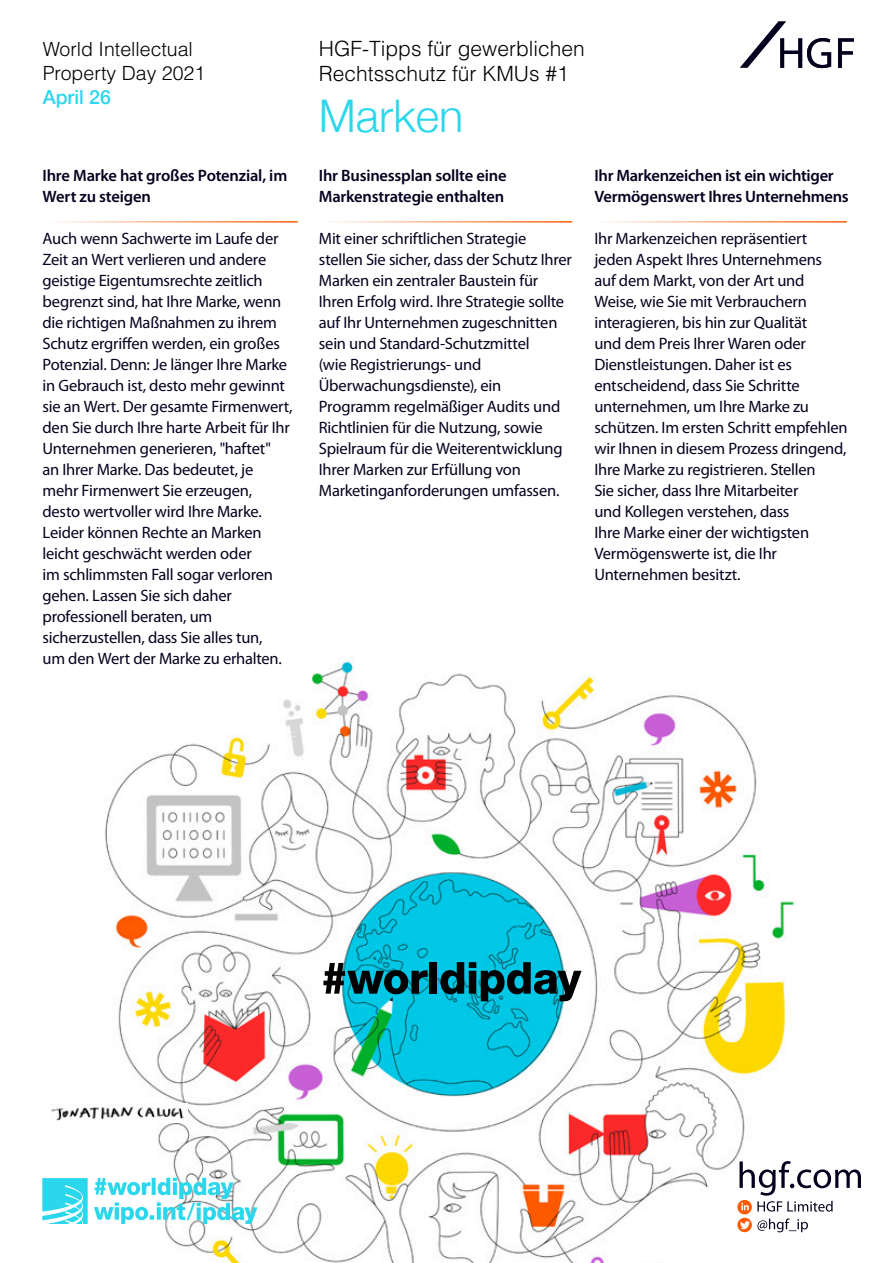
<style>
.page{position:relative;width:893px;height:1263px;background:#fff}
.page>*{position:absolute;margin:0;border:0;box-sizing:border-box;transform-origin:0 0}
.t1{font:300 45px "Helvetica Neue";color:#2bd7ec}
.t2{font:300 21px/25.5px "Helvetica";color:#000}
.t3{font:300 19.5px/24px "Helvetica";color:#000}
.t4{font:500 19.5px "Helvetica Neue";color:#2bd7ec}
.t5{font:16.5px/21px "Myriad Pro";letter-spacing:-.015em;color:#06001e}
.t6{font:600 16.5px/21px "Myriad Pro";letter-spacing:-.015em;color:#06001e}
</style>
<div class="page">
<img style="left:105px;top:661px;width:698px;height:602px">
<svg style="left:740px;top:21px;width:91px;height:47px"></svg>
<svg style="left:838px;top:38px;width:16px;height:30px"></svg>
<img style="left:42px;top:1172px;width:223px;height:60px">
<svg style="left:323px;top:963px;width:105px;height:31px;background:#126976"></svg>
<div style="left:429px;top:962px;width:8px;height:32px;background:#000"></div>
<svg style="left:440px;top:962px;width:142px;height:39px;background:#13717f"></svg>
<div style="left:633px;top:1227px;width:142px;height:19px;background:#fff"></div>
<img style="left:51px;top:1103px;width:137px;height:19px">
<svg style="left:737px;top:1161px;width:124px;height:71px"></svg>
<p class="t3" style="left:43px;top:39px;width:164px">World Intellectual<br>Property Day 2021</p>
<p class="t4" style="left:43px;top:90px;width:70px">April 26</p>
<p class="t6" style="left:43px;top:166px;width:246px">Ihre Marke hat großes Potenzial, im<br>Wert zu steigen</p>
<p class="t5" style="left:43px;top:228px;width:251px">Auch wenn Sachwerte im Laufe der Zeit an Wert verlieren und andere geistige Eigentumsrechte zeitlich begrenzt sind, hat Ihre Marke, wenn die richtigen Maßnahmen zu ihrem Schutz ergriffen werden, ein großes Potenzial. Denn: Je länger Ihre Marke in Gebrauch ist, desto mehr gewinnt sie an Wert. Der gesamte Firmenwert, den Sie durch Ihre harte Arbeit für Ihr Unternehmen generieren, "haftet"<br>an Ihrer Marke. Das bedeutet, je mehr Firmenwert Sie erzeugen, desto wertvoller wird Ihre Marke.<br>Leider können Rechte an Marken leicht geschwächt werden oder<br>im schlimmsten Fall sogar verloren gehen. Lassen Sie sich daher professionell beraten, um sicherzustellen, dass Sie alles tun,<br>um den Wert der Marke zu erhalten.</p>
<p class="t2" style="left:319px;top:37px;width:268px">HGF-Tipps für gewerblichen<br>Rechtsschutz für KMUs #1</p>
<h1 class="t1" style="left:319px;top:90px;width:146px">Marken</h1>
<p class="t6" style="left:319px;top:166px;width:189px">Ihr Businessplan sollte eine<br>Markenstrategie enthalten</p>
<p class="t5" style="left:319px;top:228px;width:255px">Mit einer schriftlichen Strategie stellen Sie sicher, dass der Schutz Ihrer Marken ein zentraler Baustein für Ihren Erfolg wird. Ihre Strategie sollte auf Ihr Unternehmen zugeschnitten sein und Standard-Schutzmittel<br>(wie Registrierungs- und Überwachungsdienste), ein Programm regelmäßiger Audits und Richtlinien für die Nutzung, sowie Spielraum für die Weiterentwicklung Ihrer Marken zur Erfüllung von Marketinganforderungen umfassen.</p>
<p class="t6" style="left:594px;top:166px;width:256px">Ihr Markenzeichen ist ein wichtiger<br>Vermögenswert Ihres Unternehmens</p>
<p class="t5" style="left:594px;top:228px;width:255px">Ihr Markenzeichen repräsentiert jeden Aspekt Ihres Unternehmens<br>auf dem Markt, von der Art und<br>Weise, wie Sie mit Verbrauchern interagieren, bis hin zur Qualität<br>und dem Preis Ihrer Waren oder<br>Dienstleistungen. Daher ist es entscheidend, dass Sie Schritte unternehmen, um Ihre Marke zu schützen. Im ersten Schritt empfehlen wir Ihnen in diesem Prozess dringend,<br>Ihre Marke zu registrieren. Stellen<br>Sie sicher, dass Ihre Mitarbeiter<br>und Kollegen verstehen, dass<br>Ihre Marke einer der wichtigsten<br>Vermögenswerte ist, die Ihr<br>Unternehmen besitzt.</p>
</div>
